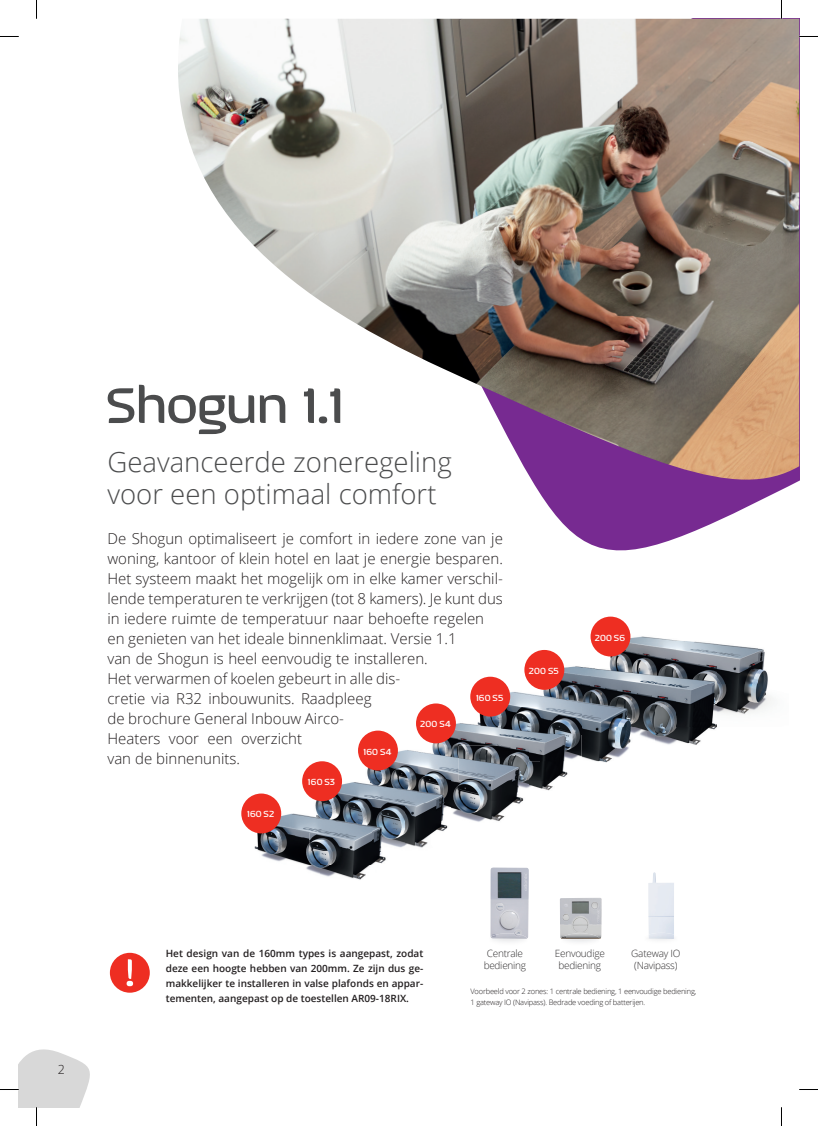
<style>
.page{position:relative;width:818px;height:1126px;background:#fff}
.page>*{position:absolute;margin:0;border:0;box-sizing:border-box;transform-origin:0 0}
.t1{font:500 56.25px "September";color:#4b4c4d}
.t2{font:300 27.5px/32.5px "Open Sans";color:#4b4c4d}
.t3{font:300 15px/20px "Open Sans";color:#231f20}
.t4{font:300 12.5px "Open Sans";color:#231f20}
.t5{font:600 10px/15px "Open Sans";color:#231f20;text-align:justify}
.t6{font:300 10px/12px "Open Sans";letter-spacing:-.025em;color:#312f30;text-align:center}
.t7{font:500 10px "September";letter-spacing:.02em;color:#fff}
.t8{font:300 7.5px/11.2px "Open Sans";letter-spacing:-.025em;color:#231f20}
</style>
<div class="page">
<img style="left:626px;top:624px;width:55px;height:17px">
<img style="left:757px;top:648px;width:11px;height:43px">
<img style="left:757px;top:691px;width:14px;height:20px">
<img style="left:532px;top:641px;width:104px;height:35px">
<img style="left:615px;top:726px;width:102px;height:32px">
<img style="left:636px;top:641px;width:121px;height:43px">
<img style="left:653px;top:684px;width:104px;height:42px">
<img style="left:470px;top:676px;width:107px;height:31px">
<img style="left:540px;top:761px;width:69px;height:19px">
<img style="left:577px;top:676px;width:38px;height:85px">
<img style="left:595px;top:676px;width:58px;height:50px">
<img style="left:417px;top:707px;width:41px;height:38px">
<img style="left:491px;top:780px;width:63px;height:20px">
<img style="left:458px;top:707px;width:42px;height:36px">
<img style="left:458px;top:743px;width:82px;height:37px">
<img style="left:500px;top:707px;width:81px;height:54px">
<img style="left:358px;top:745px;width:59px;height:34px">
<img style="left:450px;top:800px;width:74px;height:22px">
<img style="left:417px;top:745px;width:74px;height:55px">
<img style="left:458px;top:745px;width:70px;height:35px">
<img style="left:500px;top:745px;width:28px;height:16px">
<img style="left:310px;top:781px;width:48px;height:18px">
<img style="left:404px;top:803px;width:46px;height:45px">
<img style="left:358px;top:779px;width:92px;height:24px">
<img style="left:417px;top:779px;width:33px;height:21px">
<svg style="left:546px;top:503px;width:209px;height:48px;fill:#772a91"></svg>
<img style="left:178px;top:19px;width:620px;height:484px">
<img style="left:241px;top:801px;width:68px;height:31px">
<img style="left:254px;top:832px;width:66px;height:42px">
<img style="left:320px;top:850px;width:66px;height:30px">
<img style="left:309px;top:799px;width:63px;height:51px">
<img style="left:372px;top:827px;width:32px;height:23px">
<img style="left:358px;top:799px;width:46px;height:28px">
<img style="left:490px;top:867px;width:38px;height:71px">
<img style="left:491px;top:938px;width:36px;height:4px">
<img style="left:490px;top:933px;width:37px;height:5px">
<img style="left:560px;top:898px;width:41px;height:44px">
<img style="left:560px;top:933px;width:39px;height:5px">
<img style="left:648px;top:872px;width:25px;height:60px">
<img style="left:648px;top:934px;width:26px;height:6px">
<img style="left:648px;top:932px;width:25px;height:6px">
<div style="left:241px;top:793px;width:40px;height:40px;background:#ee2e22;border-radius:50%"></div>
<div style="left:110px;top:952px;width:40px;height:40px;background:#ee2e22;border-radius:50%"></div>
<div style="left:302px;top:761px;width:40px;height:40px;background:#ee2e22;border-radius:50%"></div>
<div style="left:358px;top:730px;width:39px;height:40px;background:#ee2e22;border-radius:50%"></div>
<div style="left:470px;top:676px;width:40px;height:40px;background:#ee2e22;border-radius:50%"></div>
<div style="left:416px;top:703px;width:39px;height:40px;background:#ee2e22;border-radius:50%"></div>
<div style="left:524px;top:650px;width:40px;height:39px;background:#ee2e22;border-radius:50%"></div>
<div style="left:590px;top:616px;width:40px;height:40px;background:#ee2e22;border-radius:50%"></div>
<svg style="left:126px;top:959px;width:7px;height:27px"></svg>
<svg style="left:0;top:36px;width:19px;height:1px"></svg>
<svg style="left:798px;top:36px;width:19px;height:1px"></svg>
<svg style="left:799px;top:1089px;width:18px;height:1px"></svg>
<svg style="left:36px;top:0;width:1px;height:19px"></svg>
<svg style="left:0;top:1049px;width:90px;height:76px"></svg>
<h1 class="t1" style="left:106px;top:369px;width:239px">Shogun 1.1</h1>
<h2 class="t2" style="left:107px;top:445px;width:345px">Geavanceerde zoneregeling voor een optimaal comfort</h2>
<p class="t3" style="left:107px;top:528px;width:397px">De Shogun optimaliseert je comfort in iedere zone van je woning, kantoor of klein hotel en laat je energie besparen.<br>Het systeem maakt het mogelijk om in elke kamer verschil&shy;lende temperaturen te verkrijgen (tot 8 kamers). Je kunt dus in iedere ruimte de temperatuur naar behoefte regelen en genieten van het ideale binnenklimaat. Versie 1.1<br>van de Shogun is heel eenvoudig te installeren.<br>Het verwarmen of koelen gebeurt in alle dis-<br>cretie via R32 inbouwunits. Raadpleeg<br>de brochure General Inbouw Airco-<br>Heaters voor een overzicht<br>van de binnenunits.</p>
<p class="t7" style="left:476px;top:691px;width:29px">160 S5</p>
<p class="t7" style="left:420px;top:717px;width:32px">200 S4</p>
<p class="t7" style="left:363px;top:744px;width:29px">160 S4</p>
<p class="t7" style="left:247px;top:807px;width:29px">160 S2</p>
<p class="t7" style="left:308px;top:775px;width:29px">160 S3</p>
<p class="t7" style="left:528px;top:664px;width:31px">200 S5</p>
<p class="t7" style="left:594px;top:631px;width:32px">200 S6</p>
<p class="t4" style="left:58px;top:1060px;width:9px">2</p>
<p class="t5" style="left:166px;top:945px;width:259px">Het design van de 160mm types is aangepast, zodat deze een hoogte hebben van 200mm. Ze zijn dus ge&shy;makkelijker te installeren in valse plafonds en appar&shy;tementen, aangepast op de toestellen AR09-18RIX.</p>
<p class="t6" style="left:483px;top:946px;width:44px">Centrale bediening</p>
<p class="t6" style="left:554px;top:946px;width:51px">Eenvoudige bediening</p>
<p class="t6" style="left:631px;top:946px;width:50px;text-align:left">Gateway IO (Navipass)</p>
<p class="t8" style="left:470px;top:985px;width:227px">Voorbeeld voor 2 zones: 1 centrale bediening, 1 eenvoudige bediening,<br>1 gateway IO (Navipass). Bedrade voeding of batterijen.</p>
</div>
